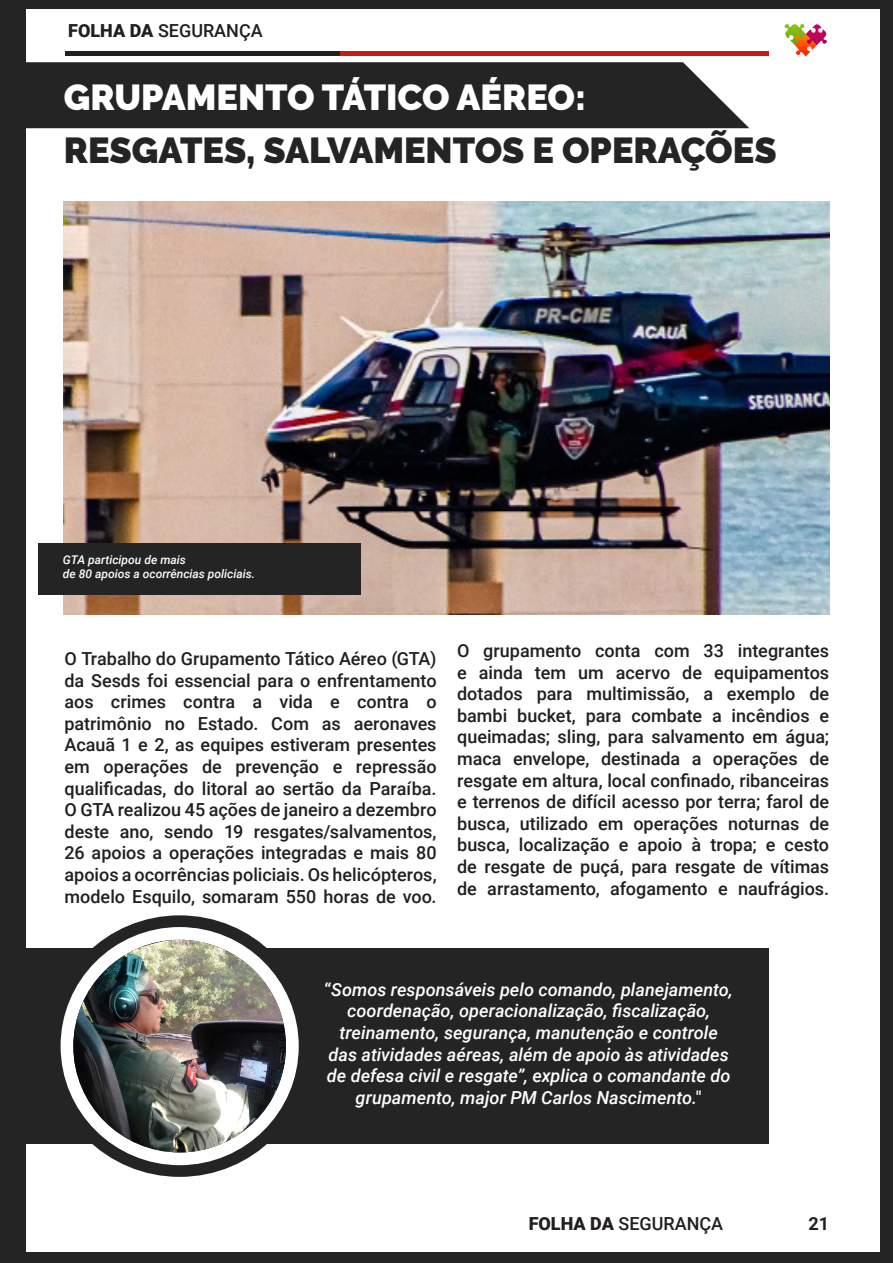
<style>
.page{position:relative;width:893px;height:1263px;background:#fff}
.page>*{position:absolute;margin:0;border:0;box-sizing:border-box;transform-origin:0 0}
.t1{font:900 36px "Raleway";color:#242424}
.t2{font:900 36px "Raleway";color:#fff}
.t3{font:500 18px/21.6px "Roboto";color:#231f20;text-align:justify}
.t4{font:italic 500 18px/21.6px "Roboto";color:#fff;text-align:center}
.t5{font:700 18px "Roboto";color:#231f20}
.t6{font:italic 500 12px "Roboto";color:#fff}
.s1{font-weight:900}
.s2{font-style:normal}
</style>
<div class="page">
<div style="left:23px;top:948px;width:746px;height:196px;background:#242424"></div>
<div style="left:48px;top:915px;width:263px;height:262px;background:#242424;border-radius:50%"></div>
<div style="left:0;top:1252px;width:893px;height:11px;background:#242424"></div>
<div style="left:0;top:0;width:893px;height:9px;background:#242424"></div>
<div style="left:0;top:0;width:26px;height:1259px;background:#242424"></div>
<div style="left:880px;top:0;width:13px;height:1259px;background:#242424"></div>
<div style="left:26px;top:62px;width:723px;height:66px;background:#242424"></div>
<img style="left:784px;top:23px;width:43px;height:34px">
<div style="left:65px;top:51px;width:704px;height:5px;background:#212121"></div>
<div style="left:340px;top:51px;width:429px;height:5px;background:#c81d16"></div>
<div style="left:61px;top:927px;width:238px;height:238px;background:#fff;border-radius:50%"></div>
<img style="left:73px;top:940px;width:213px;height:212px;border-radius:106px">
<img style="left:64px;top:202px;width:765px;height:412px">
<div style="left:38px;top:543px;width:323px;height:52px;background:#242424"></div>
<p class="t3" style="left:68px;top:19px;width:196px"><span class="s1">FOLHA DA</span> SEGURANÇA</p>
<p class="t2" style="left:64px;top:77px;width:524px">GRUPAMENTO TÁTICO AÉREO:</p>
<p class="t1" style="left:64px;top:129px;width:714px">RESGATES, SALVAMENTOS E OPERAÇÕES</p>
<p class="t6" style="left:63px;top:551px;width:125px">GTA participou de mais</p>
<p class="t6" style="left:63px;top:566px;width:194px">de 80 apoios a ocorrências policiais.</p>
<p class="t3" style="left:65px;top:647px;width:374px">O Trabalho do Grupamento Tático Aéreo (GTA) da Sesds foi essencial para o enfrentamento aos crimes contra a vida e contra o patrimônio no Estado. Com as aeronaves Acauã 1 e 2, as equipes estiveram presentes em operações de prevenção e repressão qualificadas, do litoral ao sertão da Paraíba.<br>O GTA realizou 45 ações de janeiro a dezembro deste ano, sendo 19 resgates/salvamentos, 26 apoios a operações integradas e mais 80 apoios a ocorrências policiais. Os helicópteros, modelo Esquilo, somaram 550 horas de voo.</p>
<p class="t3" style="left:457px;top:639px;width:374px">O grupamento conta com 33 integrantes e ainda tem um acervo de equipamentos dotados para multimissão, a exemplo de bambi bucket, para combate a incêndios e queimadas; sling, para salvamento em água; maca envelope, destinada a operações de resgate em altura, local confinado, ribanceiras e terrenos de difícil acesso por terra; farol de busca, utilizado em operações noturnas de busca, localização e apoio à tropa; e cesto de resgate de puçá, para resgate de vítimas de arrastamento, afogamento e naufrágios.</p>
<p class="t4" style="left:324px;top:978px;width:410px"><span class="s2">“</span>Somos responsáveis pelo comando, planejamento, coordenação, operacionalização, fiscalização, treinamento, segurança, manutenção e controle das atividades aéreas, além de apoio às atividades de defesa civil e resgate”, explica o comandante do grupamento, major PM Carlos Nascimento.<span class="s2">"</span></p>
<p class="t3" style="left:529px;top:1211px;width:196px"><span class="s1">FOLHA DA</span> SEGURANÇA</p>
<p class="t5" style="left:808px;top:1210px;width:22px">21</p>
</div>
